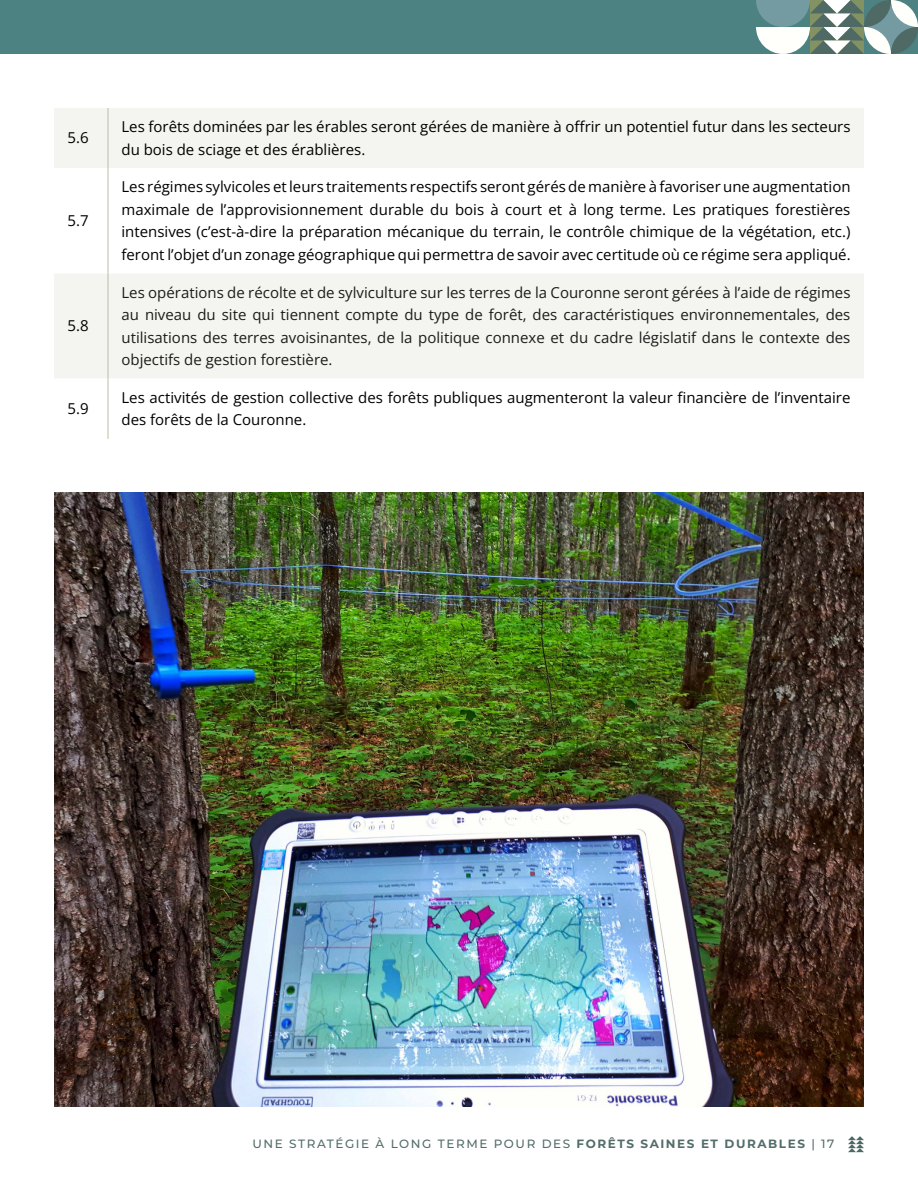
<style>
.page{position:relative;width:918px;height:1188px;background:#fff}
.page>*{position:absolute;margin:0;border:0;box-sizing:border-box;transform-origin:0 0}
.t1{font:15px/22.5px "Open Sans";color:#000}
.t2{font:15px/22.5px "Open Sans";color:#1c1c1c;text-align:justify}
.t3{font:500 12px "Montserrat";letter-spacing:.13em;color:#536d69}
.s1{font-weight:700}
</style>
<div class="page">
<div style="left:54px;top:108px;width:810px;height:271px;background:#f4f4f0"></div>
<svg style="left:54px;top:168px;width:810px;height:105px"></svg>
<hr style="left:108px;top:108px;width:1px;height:60px;background:#b9bea3">
<hr style="left:108px;top:168px;width:1px;height:105px;background:#b9bea3">
<hr style="left:108px;top:273px;width:1px;height:106px;background:#b9bea3">
<hr style="left:108px;top:379px;width:1px;height:60px;background:#b9bea3">
<img style="left:54px;top:493px;width:810px;height:614px">
<div style="left:0;top:0;width:918px;height:54px;background:#4c8282"></div>
<svg style="left:756px;top:0;width:162px;height:54px;background:#90a8a3"></svg>
<svg style="left:848px;top:1136px;width:16px;height:16px"></svg>
<p class="t1" style="left:68px;top:126px;width:23px">5.6</p>
<p class="t1" style="left:68px;top:209px;width:23px">5.7</p>
<p class="t1" style="left:68px;top:314px;width:23px">5.8</p>
<p class="t1" style="left:68px;top:397px;width:23px">5.9</p>
<p class="t1" style="left:122px;top:115px;width:731px">Les forêts dominées par les érables seront gérées de manière à offrir un potentiel futur dans les secteurs du bois de sciage et des érablières.</p>
<p class="t1" style="left:122px;top:175px;width:731px;text-align:justify">Les régimes sylvicoles et leurs traitements respectifs seront gérés de manière à favoriser une augmentation maximale de l’approvisionnement durable du bois à court et à long terme. Les pratiques forestières intensives (c’est-à-dire la préparation mécanique du terrain, le contrôle chimique de la végétation, etc.) feront l’objet d’un zonage géographique qui permettra de savoir avec certitude où ce régime sera appliqué.</p>
<p class="t2" style="left:122px;top:281px;width:731px">Les opérations de récolte et de sylviculture sur les terres de la Couronne seront gérées à l’aide de régimes au niveau du site qui tiennent compte du type de forêt, des caractéristiques environnementales, des utilisations des terres avoisinantes, de la politique connexe et du cadre législatif dans le contexte des objectifs de gestion forestière.</p>
<p class="t1" style="left:122px;top:386px;width:730px">Les activités de gestion collective des forêts publiques augmenteront la valeur financière de l’inventaire des forêts de la Couronne.</p>
<p class="t3" style="left:253px;top:1135px;width:583px">UNE STRATÉGIE À LONG TERME POUR DES <span class="s1">FORÊTS SAINES ET DURABLES</span> | 17</p>
</div>
